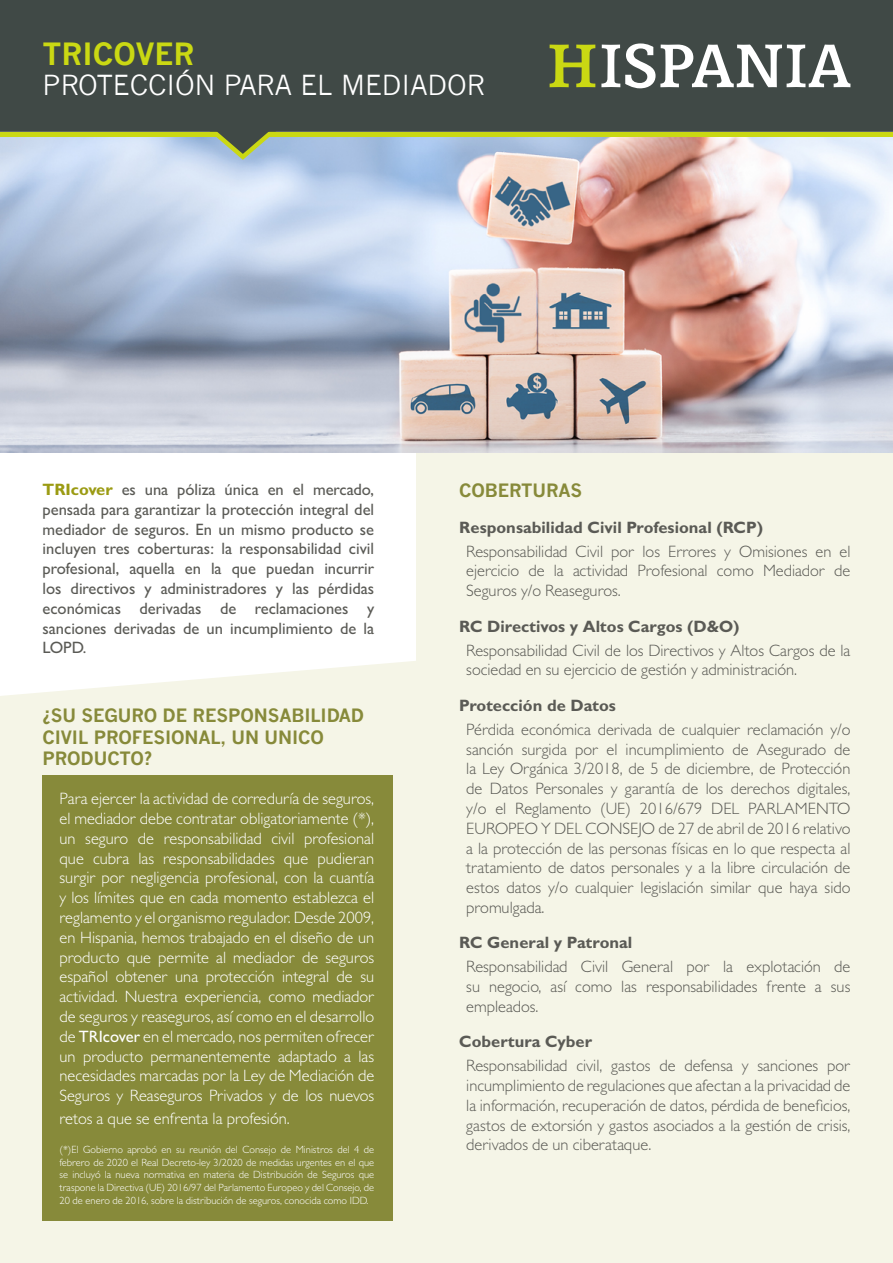
<style>
.page{position:relative;width:893px;height:1263px;background:#fff}
.page>*{position:absolute;margin:0;border:0;box-sizing:border-box;transform-origin:0 0}
.t1{font:700 30px "News Gothic";color:#cad813}
.t2{font:27px "News Gothic";color:#fff}
.t3{font:700 18px/21.6px "News Gothic";letter-spacing:-.005em;color:#878a3a}
.t4{font:300 16.5px/19.8px "Gill Sans MT Pro";color:#5a5a55;text-align:justify}
.t5{font:300 16.5px/19.8px "Gill Sans MT Pro";color:#fff;text-align:justify}
.t6{font:500 16.5px/19.8px "Gill Sans MT Pro";color:#5a5a55;text-align:justify}
.t7{font:700 16.5px "Gill Sans MT Pro";color:#5a5a55}
.t8{font:300 10.5px/12.6px "Gill Sans MT Pro";color:#fff;text-align:justify}
.s1{font-weight:700;color:#9b9b13}
.s2{font-weight:500}
</style>
<div class="page">
<svg style="left:0;top:651px;width:417px;height:612px;background:#f5f5e8"></svg>
<div style="left:417px;top:298px;width:476px;height:965px;background:#f5f5e7"></div>
<img style="left:0;top:136px;width:893px;height:317px">
<hr style="left:0;top:132px;width:893px;height:4px;background:#cad813">
<svg style="left:175px;top:132px;width:136px;height:31px;background:#a1b6aa"></svg>
<div style="left:1px;top:1px;width:891px;height:130px;background:#404946"></div>
<div style="left:0;top:0;width:893px;height:132px;border:2px solid #404946"></div>
<svg style="left:601px;top:43px;width:249px;height:45px"></svg>
<svg style="left:550px;top:45px;width:45px;height:42px"></svg>
<div style="left:43px;top:775px;width:350px;height:445px;background:#878a3a"></div>
<h1 class="t1" style="left:43px;top:36px;width:153px">TRICOVER</h1>
<h2 class="t2" style="left:43px;top:70px;width:444px">PROTECCIÓN PARA EL MEDIADOR</h2>
<p class="t6" style="left:43px;top:479px;width:333px"><span class="s1">TRIcover</span> es una póliza única en el mercado, pensada para garantizar la protección integral del mediador de seguros. En un mismo producto se incluyen tres coberturas: la responsabilidad civil profesional, aquella en la que puedan incurrir los directivos y administradores y las pérdidas económicas derivadas de reclamaciones y sanciones derivadas de un incumplimiento de la LOPD.</p>
<p class="t3" style="left:459px;top:480px;width:125px">COBERTURAS</p>
<p class="t7" style="left:459px;top:517px;width:305px">Responsabilidad Civil Profesional (RCP)</p>
<p class="t4" style="left:466px;top:541px;width:386px">Responsabilidad Civil por los Errores y Omisiones en el ejercicio de la actividad Profesional como Mediador de Seguros y/o Reaseguros.</p>
<p class="t7" style="left:459px;top:616px;width:282px">RC Directivos y Altos Cargos (D&amp;O)</p>
<p class="t4" style="left:466px;top:640px;width:386px">Responsabilidad Civil de los Directivos y Altos Cargos de la sociedad en su ejercicio de gestión y administración.</p>
<p class="t7" style="left:459px;top:695px;width:158px">Protección de Datos</p>
<p class="t4" style="left:466px;top:719px;width:386px">Pérdida económica derivada de cualquier reclamación y/o sanción surgida por el incumplimiento de Asegurado de la Ley Orgánica 3/2018, de 5 de diciembre, de Protección de Datos Personales y garantía de los derechos digitales, y/o el Reglamento (UE) 2016/679 DEL PARLAMENTO EUROPEO Y DEL CONSEJO de 27 de abril de 2016 relativo a la protección de las personas físicas en lo que respecta al tratamiento de datos personales y a la libre circulación de estos datos y/o cualquier legislación similar que haya sido promulgada.</p>
<p class="t7" style="left:459px;top:932px;width:175px">RC General y Patronal</p>
<p class="t4" style="left:466px;top:956px;width:386px">Responsabilidad Civil General por la explotación de su negocio, así como las responsabilidades frente a sus empleados.</p>
<p class="t7" style="left:459px;top:1031px;width:135px">Cobertura Cyber</p>
<p class="t4" style="left:466px;top:1055px;width:386px">Responsabilidad civil, gastos de defensa y sanciones por incumplimiento de regulaciones que afectan a la privacidad de la información, recuperación de datos, pérdida de beneficios, gastos de extorsión y gastos asociados a la gestión de crisis, derivados de un ciberataque.</p>
<p class="t3" style="left:43px;top:704px;width:323px">¿SU SEGURO DE RESPONSABILIDAD<br>CIVIL PROFESIONAL, UN UNICO<br>PRODUCTO?</p>
<p class="t5" style="left:60px;top:788px;width:316px">Para ejercer la actividad de correduría de seguros, el mediador debe contratar obligatoriamente (*), un seguro de responsabilidad civil profesional que cubra las responsabilidades que pudieran surgir por negligencia profesional, con la cuantía y los límites que en cada momento establezca el reglamento y el organismo regulador. Desde 2009, en Hispania, hemos trabajado en el diseño de un producto que permite al mediador de seguros español obtener una protección integral de su actividad. Nuestra experiencia, como mediador de seguros y reaseguros, así como en el desarrollo de <span class="s2">TRIcover</span> en el mercado, nos permiten ofrecer un producto permanentemente adaptado a las necesidades marcadas por la Ley de Mediación de Seguros y Reaseguros Privados y de los nuevos</p>
<p class="t5" style="left:60px;top:1108px;width:232px">retos a que se enfrenta la profesión.</p>
<p class="t8" style="left:60px;top:1143px;width:316px">(*)El Gobierno aprobó en su reunión del Consejo de Ministros del 4 de febrero de 2020 el Real Decreto-ley 3/2020 de medidas urgentes en el que se incluyó la nueva normativa en materia de Distribución de Seguros que traspone la Directiva (UE) 2016/97 del Parlamento Europeo y del Consejo, de 20 de enero de 2016, sobre la distribución de seguros, conocida como IDD.</p>
</div>
